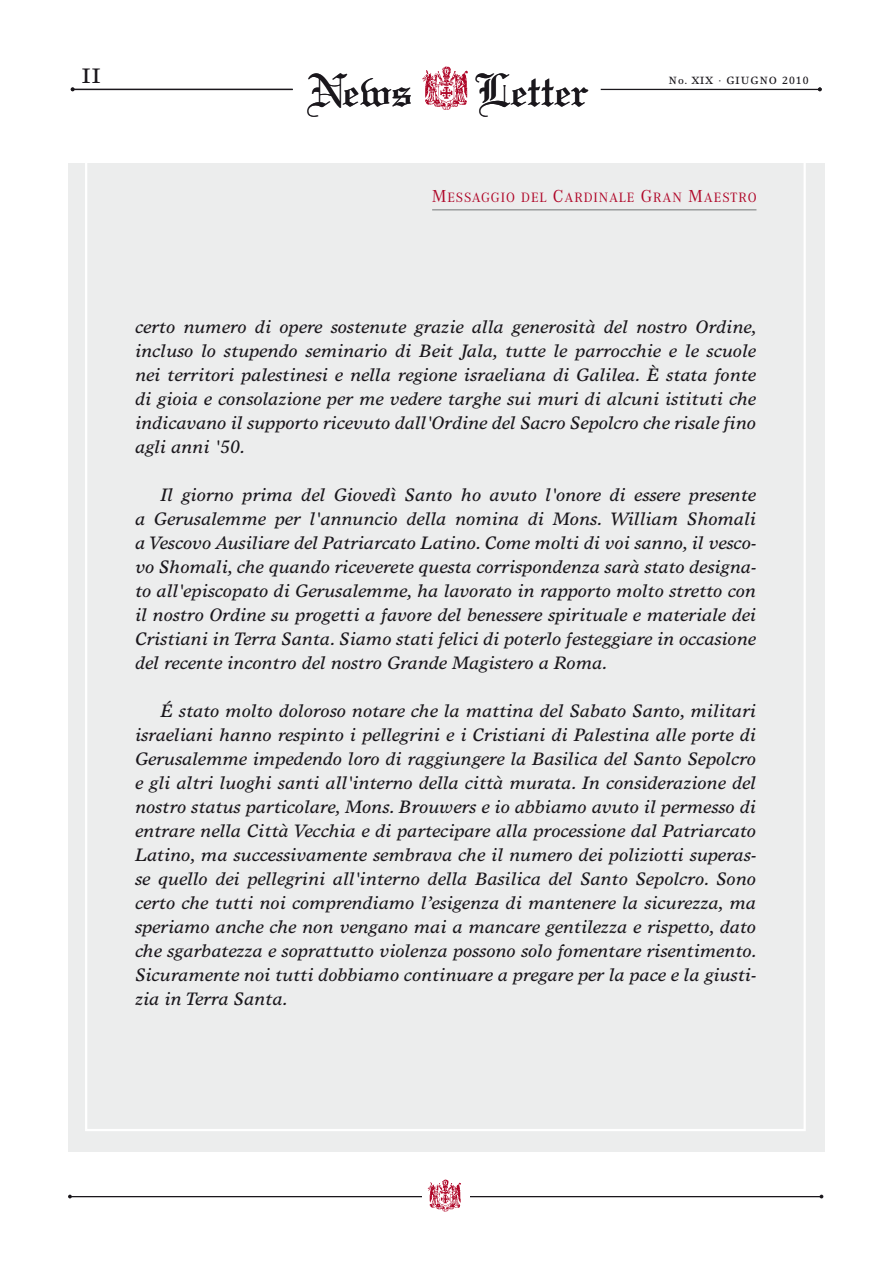
<style>
.page{position:relative;width:893px;height:1263px;background:#fff}
.page>*{position:absolute;margin:0;border:0;box-sizing:border-box;transform-origin:0 0}
.t1{font:49.35px "Linotext";color:#1a171c}
.t2{font:21px "Times Europa";color:#1a171c}
.t3{font:italic 18px/24px "Times Europa";letter-spacing:.005em;color:#1a171c;text-align:justify}
.t4{font:14.1px "Corporate A";letter-spacing:.065em;color:#af0527}
.t5{font:10.5px "Times Europa";letter-spacing:.1em;color:#1a171c}
.s1{font-size:18px}
</style>
<div class="page">
<hr style="left:601px;top:89px;width:219px;height:1px;background:#1a171c">
<div style="left:68px;top:163px;width:757px;height:988px;background:#eceded"></div>
<hr style="left:70px;top:1196px;width:753px;height:1px;background:#1a171c">
<div style="left:422px;top:1184px;width:47px;height:19px;background:#fff"></div>
<img style="left:427px;top:1179px;width:34px;height:33px">
<svg style="left:422px;top:66px;width:46px;height:44px"></svg>
<hr style="left:74px;top:89px;width:219px;height:1px;background:#1a171c">
<svg style="left:71px;top:87px;width:4px;height:4px"></svg>
<svg style="left:818px;top:87px;width:4px;height:4px"></svg>
<hr style="left:432px;top:209px;width:324px;height:2px;background:#9c9e9f">
<p class="t2" style="left:82px;top:64px;width:10px">II</p>
<p class="t5" style="left:669px;top:74px;width:141px">NO. XIX · GIUGNO 2010</p>
<h1 class="t1" style="left:307px;top:61px;width:107px">News</h1>
<h1 class="t1" style="left:475px;top:61px;width:116px">Letter</h1>
<p class="t4" style="left:432px;top:189px;width:326px"><span class="s1">M</span>ESSAGGIO DEL <span class="s1">C</span>ARDINALE <span class="s1">G</span>RAN <span class="s1">M</span>AESTRO</p>
<p class="t3" style="left:135px;top:315px;width:623px">certo numero di opere sostenute grazie alla generosità del nostro Ordine, incluso lo stupendo seminario di Beit Jala, tutte le parrocchie e le scuole nei territori palestinesi e nella regione israeliana di Galilea. È stata fonte di gioia e consolazione per me vedere targhe sui muri di alcuni istituti che indicavano il supporto ricevuto dall'Ordine del Sacro Sepolcro che risale fino agli anni '50.</p>
<p class="t3" style="left:135px;top:483px;width:622px;text-indent:26px">Il giorno prima del Giovedì Santo ho avuto l'onore di essere presente a Gerusalemme per l'annuncio della nomina di Mons. William Shomali a Vescovo Ausiliare del Patriarcato Latino. Come molti di voi sanno, il vesco&shy;vo Shomali, che quando riceverete questa corrispondenza sarà stato designa&shy;to all'episcopato di Gerusalemme, ha lavorato in rapporto molto stretto con il nostro Ordine su progetti a favore del benessere spirituale e materiale dei Cristiani in Terra Santa. Siamo stati felici di poterlo festeggiare in occasione del recente incontro del nostro Grande Magistero a Roma.</p>
<p class="t3" style="left:135px;top:699px;width:623px;text-indent:26px">É stato molto doloroso notare che la mattina del Sabato Santo, militari israeliani hanno respinto i pellegrini e i Cristiani di Palestina alle porte di Gerusalemme impedendo loro di raggiungere la Basilica del Santo Sepolcro e gli altri luoghi santi all'interno della città murata. In considerazione del nostro status particolare, Mons. Brouwers e io abbiamo avuto il permesso di entrare nella Città Vecchia e di partecipare alla processione dal Patriarcato Latino, ma successivamente sembrava che il numero dei poliziotti superas&shy;se quello dei pellegrini all'interno della Basilica del Santo Sepolcro. Sono certo che tutti noi comprendiamo l’esigenza di mantenere la sicurezza, ma speriamo anche che non vengano mai a mancare gentilezza e rispetto, dato che sgarbatezza e soprattutto violenza possono solo fomentare risentimento.<br>Sicuramente noi tutti dobbiamo continuare a pregare per la pace e la giusti&shy;zia in Terra Santa.</p>
</div>
